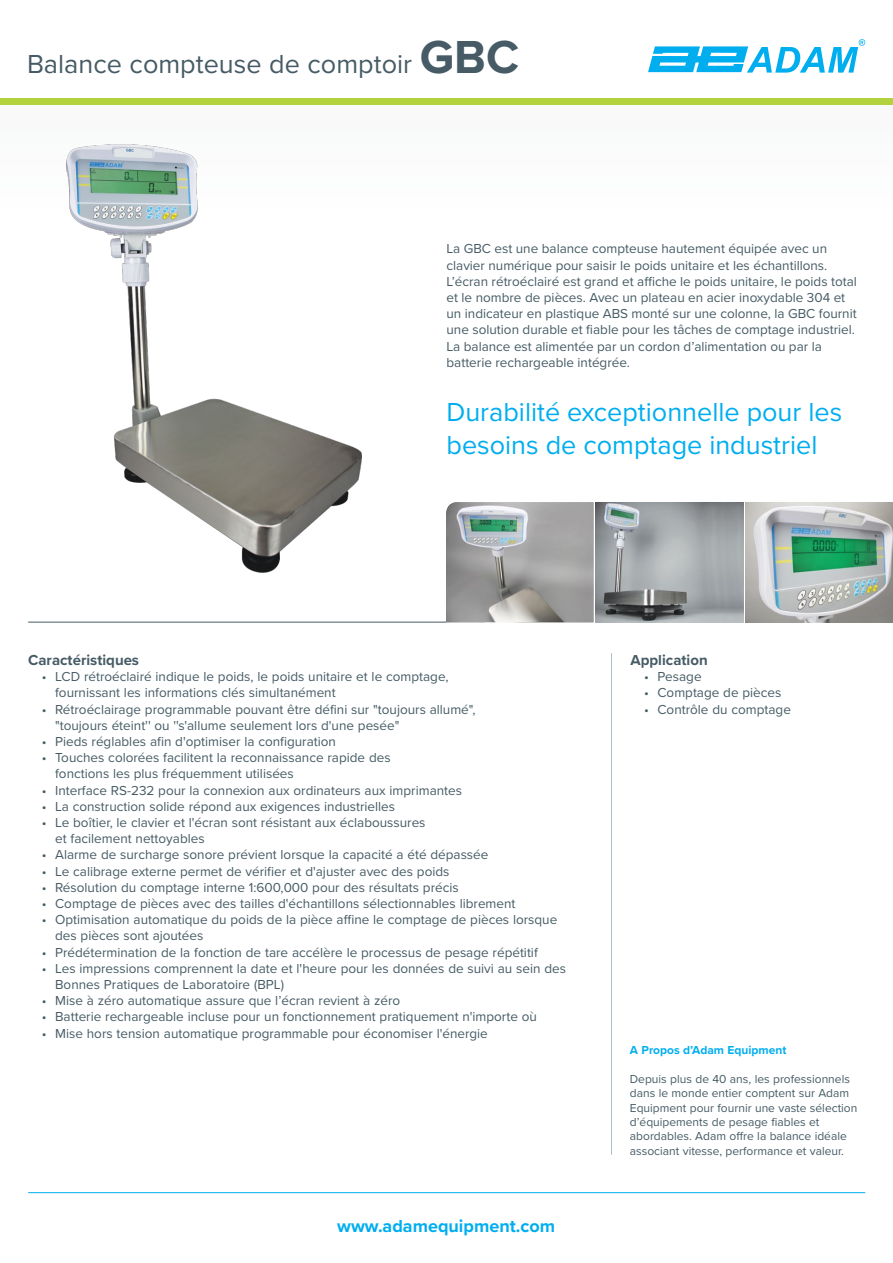
<style>
.page{position:relative;width:893px;height:1263px;background:#fff}
.page>*{position:absolute;margin:0;border:0;box-sizing:border-box;transform-origin:0 0}
.t1{font:27px/32.4px "Proxima Nova";color:#00aeef}
.t2{font:27px "Proxima Nova";color:#465b65}
.t3{font:700 18px "Proxima Nova";color:#00aeef}
.t4{font:700 15px "Proxima Nova";color:#465b65}
.t5{font:13.5px/16.2px "Proxima Nova";color:#465b65}
.t6{font:12px/14.4px "Proxima Nova";color:#465b65}
.t7{font:700 12px "Proxima Nova";color:#00aeef}
.s1{font-weight:700;font-size:48px}
</style>
<div class="page">
<img style="left:596px;top:502px;width:147px;height:120px">
<img style="left:446px;top:502px;width:147px;height:120px">
<svg style="left:648px;top:39px;width:217px;height:34px"></svg>
<img style="left:745px;top:502px;width:148px;height:120px">
<div style="left:0;top:104px;width:893px;height:114px;background:#fafbfb"></div>
<div style="left:0;top:98px;width:893px;height:6px;background:#b2d33e"></div>
<hr style="left:28px;top:1192px;width:837px;height:1px;background:#00aeef">
<hr style="left:28px;top:622px;width:418px;height:1px;background:#465b65">
<hr style="left:611px;top:653px;width:1px;height:502px;background:#b1bfc7">
<img style="left:66px;top:144px;width:295px;height:429px">
<h1 class="t2" style="left:27px;top:43px;width:494px">Balance compteuse de comptoir <span class="s1">GBC</span></h1>
<p class="t5" style="left:446px;top:240px;width:412px">La GBC est une balance compteuse hautement équipée avec un clavier numérique pour saisir le poids unitaire et les échantillons.<br>L’écran rétroéclairé est grand et affiche le poids unitaire, le poids total et le nombre de pièces. Avec un plateau en acier inoxydable 304 et un indicateur en plastique ABS monté sur une colonne, la GBC fournit une solution durable et fiable pour les tâches de comptage industriel.<br>La balance est alimentée par un cordon d’alimentation ou par la batterie rechargeable intégrée.</p>
<h1 class="t1" style="left:446px;top:395px;width:397px">Durabilité exceptionnelle pour les besoins de comptage industriel</h1>
<p class="t4" style="left:28px;top:649px;width:112px">Caractéristiques</p>
<p class="t5" style="left:55px;top:668px;width:395px;text-indent:-14px">• LCD rétroéclairé indique le poids, le poids unitaire et le comptage, fournissant les informations clés simultanément</p>
<p class="t5" style="left:55px;top:700px;width:422px;text-indent:-14px">• Rétroéclairage programmable pouvant être défini sur "toujours allumé", "toujours éteint'' ou ''s'allume seulement lors d'une pesée"</p>
<p class="t5" style="left:42px;top:733px;width:296px">• Pieds réglables afin d'optimiser la configuration</p>
<p class="t5" style="left:55px;top:749px;width:337px;text-indent:-14px">• Touches colorées facilitent la reconnaissance rapide des fonctions les plus fréquemment utilisées</p>
<p class="t5" style="left:42px;top:781px;width:422px">• Interface RS-232 pour la connexion aux ordinateurs aux imprimantes</p>
<p class="t5" style="left:42px;top:797px;width:355px">• La construction solide répond aux exigences industrielles</p>
<p class="t5" style="left:55px;top:814px;width:372px;text-indent:-14px">• Le boîtier, le clavier et l'écran sont résistant aux éclaboussures et facilement nettoyables</p>
<p class="t5" style="left:42px;top:846px;width:448px">• Alarme de surcharge sonore prévient lorsque la capacité a été dépassée</p>
<p class="t5" style="left:42px;top:862px;width:409px">• Le calibrage externe permet de vérifier et d'ajuster avec des poids</p>
<p class="t5" style="left:42px;top:878px;width:419px">• Résolution du comptage interne 1:600,000 pour des résultats précis</p>
<p class="t5" style="left:42px;top:895px;width:475px">• Comptage de pièces avec des tailles d'échantillons sélectionnables librement</p>
<p class="t5" style="left:55px;top:911px;width:504px;text-indent:-14px">• Optimisation automatique du poids de la pièce affine le comptage de pièces lorsque des pièces sont ajoutées</p>
<p class="t5" style="left:42px;top:943px;width:498px">• Prédétermination de la fonction de tare accélère le processus de pesage répétitif</p>
<p class="t5" style="left:55px;top:959px;width:512px;text-indent:-14px">• Les impressions comprennent la date et l'heure pour les données de suivi au sein des<br>Bonnes Pratiques de Laboratoire (BPL)</p>
<p class="t5" style="left:42px;top:992px;width:360px">• Mise à zéro automatique assure que l’écran revient à zéro</p>
<p class="t5" style="left:42px;top:1008px;width:497px">• Batterie rechargeable incluse pour un fonctionnement pratiquement n'importe où</p>
<p class="t5" style="left:42px;top:1024px;width:448px">• Mise hors tension automatique programmable pour économiser l'énergie</p>
<h2 class="t3" style="left:337px;top:1212px;width:219px">www.adamequipment.com</h2>
<p class="t4" style="left:630px;top:649px;width:79px">Application</p>
<p class="t5" style="left:644px;top:668px;width:59px">• Pesage</p>
<p class="t5" style="left:644px;top:684px;width:139px">• Comptage de pièces</p>
<p class="t5" style="left:644px;top:700px;width:148px">• Contrôle du comptage</p>
<p class="t7" style="left:630px;top:1041px;width:158px">A Propos d’Adam Equipment</p>
<p class="t6" style="left:630px;top:1071px;width:229px">Depuis plus de 40 ans, les professionnels dans le monde entier comptent sur Adam Equipment pour fournir une vaste sélection d’équipements de pesage fiables et abordables. Adam offre la balance idéale associant vitesse, performance et valeur.</p>
</div>
